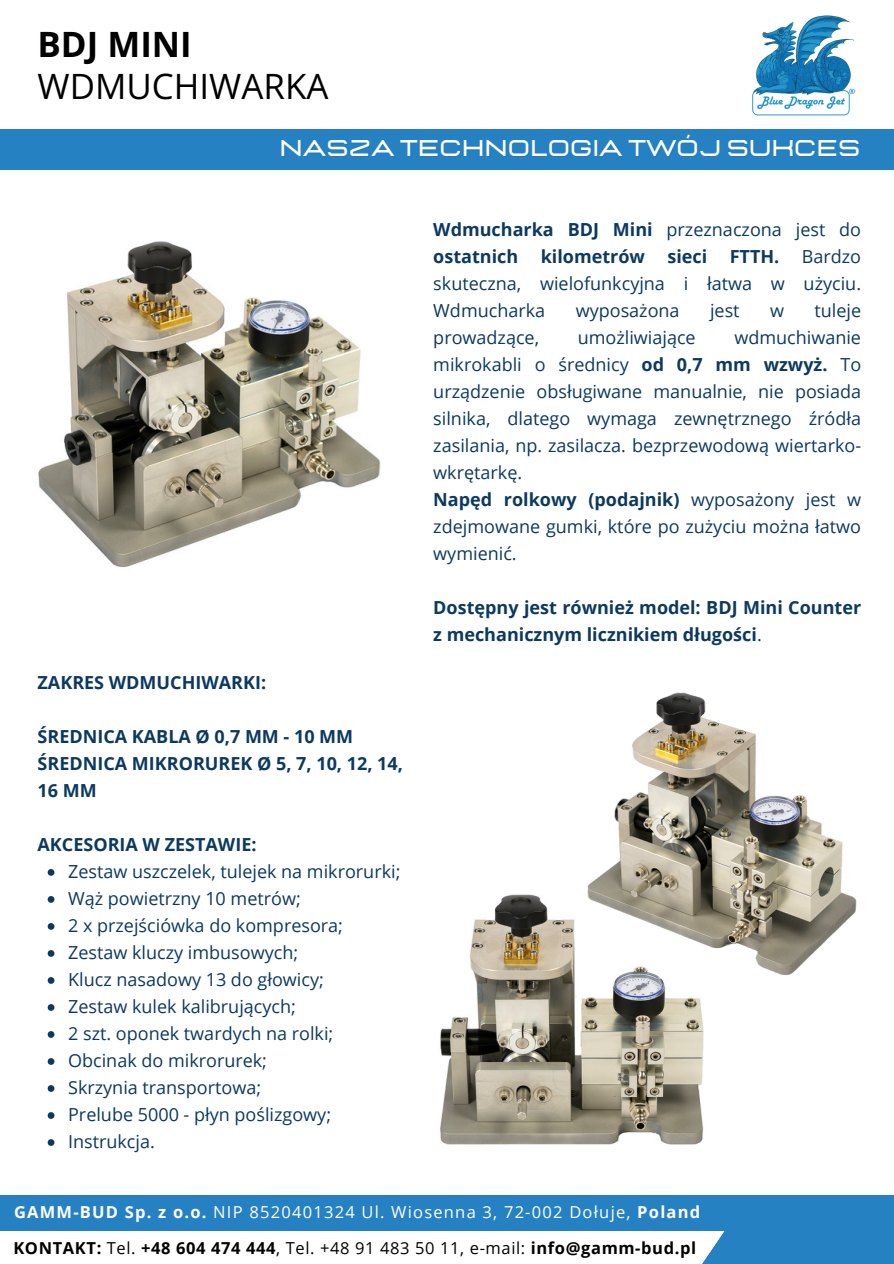
<style>
.page{position:relative;width:894px;height:1264px;background:#fff}
.page>*{position:absolute;margin:0;border:0;box-sizing:border-box;transform-origin:0 0}
.t1{font:34.8px/41.7px "Open Sans";color:#000}
.t2{font:700 22.65px "Lastica";color:#fff}
.t3{font:18px/27px "Open Sans";color:#0c3960;text-align:justify}
.t4{font:700 18px/27px "Open Sans";color:#0c3960}
.t5{font:700 16.5px "Open Sans";letter-spacing:.04em;color:#000}
.t6{font:16.5px "Open Sans";letter-spacing:.075em;color:#fff}
.s1{font-weight:700}
.s2{font-weight:400}
</style>
<div class="page">
<div style="left:0;top:1194px;width:893px;height:36px;background:#2681c3"></div>
<svg style="left:632px;top:1194px;width:261px;height:69px"></svg>
<img style="left:440px;top:894px;width:264px;height:251px">
<img style="left:547px;top:692px;width:310px;height:302px">
<img style="left:38px;top:241px;width:343px;height:327px">
<div style="left:0;top:129px;width:893px;height:40px;background:#2681c3"></div>
<img style="left:752px;top:15px;width:103px;height:101px">
<svg style="left:48px;top:869px;width:6px;height:6px"></svg>
<svg style="left:48px;top:896px;width:6px;height:6px"></svg>
<svg style="left:48px;top:923px;width:6px;height:6px"></svg>
<svg style="left:48px;top:950px;width:6px;height:6px"></svg>
<svg style="left:48px;top:977px;width:6px;height:6px"></svg>
<svg style="left:48px;top:1004px;width:6px;height:6px"></svg>
<svg style="left:48px;top:1031px;width:6px;height:6px"></svg>
<svg style="left:48px;top:1058px;width:6px;height:6px"></svg>
<svg style="left:48px;top:1085px;width:6px;height:6px"></svg>
<svg style="left:48px;top:1112px;width:6px;height:6px"></svg>
<svg style="left:48px;top:1139px;width:6px;height:6px"></svg>
<p class="t1" style="left:38px;top:23px;width:292px"><span class="s1">BDJ MINI<br></span>WDMUCHIWARKA</p>
<p class="t2" style="left:279px;top:137px;width:582px">NASZA TECHNOLOGIA TWÓJ SUKCES</p>
<p class="t3" style="left:433px;top:215px;width:429px"><span class="s1">Wdmucharka BDJ Mini</span> przeznaczona jest do <span class="s1">ostatnich kilometrów sieci FTTH.</span> Bardzo skuteczna, wielofunkcyjna i łatwa w użyciu.<br>Wdmucharka</p>
<p class="t3" style="left:575px;top:296px;width:105px">wyposażona</p>
<p class="t3" style="left:709px;top:296px;width:31px">jest</p>
<p class="t3" style="left:769px;top:296px;width:15px">w</p>
<p class="t3" style="left:814px;top:296px;width:48px">tuleje</p>
<p class="t4" style="left:38px;top:668px;width:230px">ZAKRES WDMUCHIWARKI:</p>
<p class="t4" style="left:38px;top:722px;width:367px">ŚREDNICA KABLA Ø 0,7 MM - 10 MM<br>ŚREDNICA MIKRORUREK Ø 5, 7, 10, 12, 14,<br>16 MM</p>
<p class="t4" style="left:38px;top:830px;width:220px">AKCESORIA W ZESTAWIE:</p>
<p class="t3" style="left:68px;top:857px;width:334px;text-align:left">Zestaw uszczelek, tulejek na mikrorurki;<br>Wąż powietrzny 10 metrów;<br>2 x przejściówka do kompresora;<br>Zestaw kluczy imbusowych;<br>Klucz nasadowy 13 do głowicy;<br>Zestaw kulek kalibrujących;<br>2 szt. oponek twardych na rolki;<br>Obcinak do mikrorurek;<br>Skrzynia transportowa;<br>Prelube 5000 - płyn poślizgowy;<br>Instrukcja.</p>
<p class="t3" style="left:433px;top:323px;width:429px;text-indent:301px">wdmuchiwanie mikrokabli o średnicy <span class="s1">od 0,7 mm wzwyż.</span> To urządzenie obsługiwane manualnie, nie posiada silnika, dlatego wymaga zewnętrznego źródła zasilania, np. zasilacza. bezprzewodową wiertarko&shy;wkrętarkę.</p>
<p class="t3" style="left:433px;top:485px;width:429px"><span class="s1">Napęd rolkowy (podajnik)</span> wyposażony jest w zdejmowane gumki, które po zużyciu można łatwo wymienić.</p>
<p class="t4" style="left:433px;top:593px;width:429px">Dostępny jest również model: BDJ Mini Counter z mechanicznym licznikiem długości<span class="s2">.</span></p>
<p class="t3" style="left:433px;top:323px;width:107px">prowadzące,</p>
<p class="t3" style="left:577px;top:323px;width:119px">umożliwiające</p>
<p class="t6" style="left:14px;top:1200px;width:687px"><span class="s1">GAMM-BUD Sp. z o.o.</span> NIP 8520401324 Ul. Wiosenna 3, 72-002 Dołuje, <span class="s1">Poland</span></p>
<h1 class="t5" style="left:13px;top:1235px;width:684px">KONTAKT: <span class="s2">Tel.</span> +48 604 474 444<span class="s2">, Tel. +48 91 483 50 11, e-mail:</span> info@gamm-bud.pl</h1>
</div>
